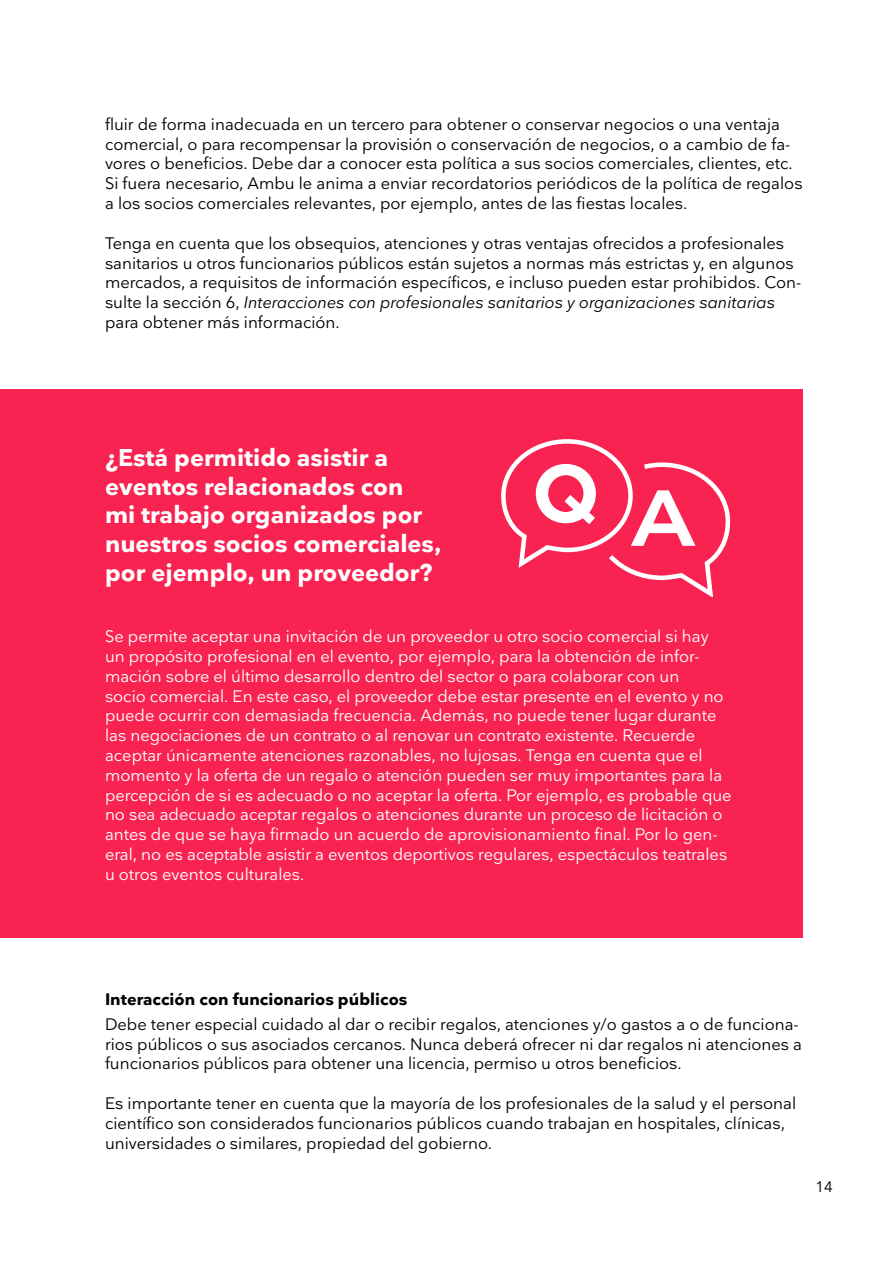
<style>
.page{position:relative;width:893px;height:1263px;background:#fff}
.page>*{position:absolute;margin:0;border:0;box-sizing:border-box;transform-origin:0 0}
.t1{font:700 84.45px "Noir No 1";color:#fff}
.t2{font:700 24px/28.8px "Nationale";color:#fff}
.t3{font:16.5px/19.8px "Nationale";color:#000}
.t4{font:16.5px/19.8px "Nationale";color:#fff}
.t5{font:700 16.5px "Nationale";color:#000}
.t6{font:15px "Nationale";color:#000}
.s1{font-style:italic}
</style>
<div class="page">
<div style="left:0;top:390px;width:803px;height:548px;background:#f82350"></div>
<svg style="left:501px;top:439px;width:230px;height:157px"></svg>
<p class="t3" style="left:105px;top:114px;width:699px">fluir de forma inadecuada en un tercero para obtener o conservar negocios o una ventaja comercial, o para recompensar la provisión o conservación de negocios, o a cambio de fa&shy;vores o beneficios. Debe dar a conocer esta política a sus socios comerciales, clientes, etc.<br>Si fuera necesario, Ambu le anima a enviar recordatorios periódicos de la política de regalos a los socios comerciales relevantes, por ejemplo, antes de las fiestas locales.</p>
<p class="t3" style="left:105px;top:233px;width:698px">Tenga en cuenta que los obsequios, atenciones y otras ventajas ofrecidos a profesionales sanitarios u otros funcionarios públicos están sujetos a normas más estrictas y, en algunos mercados, a requisitos de información específicos, e incluso pueden estar prohibidos. Con&shy;sulte la sección 6, <span class="s1">Interacciones con profesionales sanitarios y organizaciones sanitarias </span>para obtener más información.</p>
<h2 class="t2" style="left:105px;top:442px;width:338px">¿Está permitido asistir a eventos relacionados con<br>mi trabajo organizados por nuestros socios comerciales, por ejemplo, un proveedor?</h2>
<h1 class="t1" style="left:533px;top:430px;width:164px">Q <sub>A</sub></h1>
<p class="t4" style="left:105px;top:626px;width:628px">Se permite aceptar una invitación de un proveedor u otro socio comercial si hay un propósito profesional en el evento, por ejemplo, para la obtención de infor&shy;mación sobre el último desarrollo dentro del sector o para colaborar con un<br>socio comercial. En este caso, el proveedor debe estar presente en el evento y no puede ocurrir con demasiada frecuencia. Además, no puede tener lugar durante las negociaciones de un contrato o al renovar un contrato existente. Recuerde aceptar únicamente atenciones razonables, no lujosas. Tenga en cuenta que el momento y la oferta de un regalo o atención pueden ser muy importantes para la percepción de si es adecuado o no aceptar la oferta. Por ejemplo, es probable que no sea adecuado aceptar regalos o atenciones durante un proceso de licitación o antes de que se haya firmado un acuerdo de aprovisionamiento final. Por lo gen&shy;eral, no es aceptable asistir a eventos deportivos regulares, espectáculos teatrales u otros eventos culturales.</p>
<p class="t5" style="left:105px;top:989px;width:304px">Interacción con funcionarios públicos</p>
<p class="t3" style="left:105px;top:1014px;width:699px">Debe tener especial cuidado al dar o recibir regalos, atenciones y/o gastos a o de funciona&shy;rios públicos o sus asociados cercanos. Nunca deberá ofrecer ni dar regalos ni atenciones a funcionarios públicos para obtener una licencia, permiso u otros beneficios.</p>
<p class="t3" style="left:105px;top:1093px;width:693px">Es importante tener en cuenta que la mayoría de los profesionales de la salud y el personal científico son considerados funcionarios públicos cuando trabajan en hospitales, clínicas, universidades o similares, propiedad del gobierno.</p>
<p class="t6" style="left:815px;top:1178px;width:19px">14</p>
</div>
